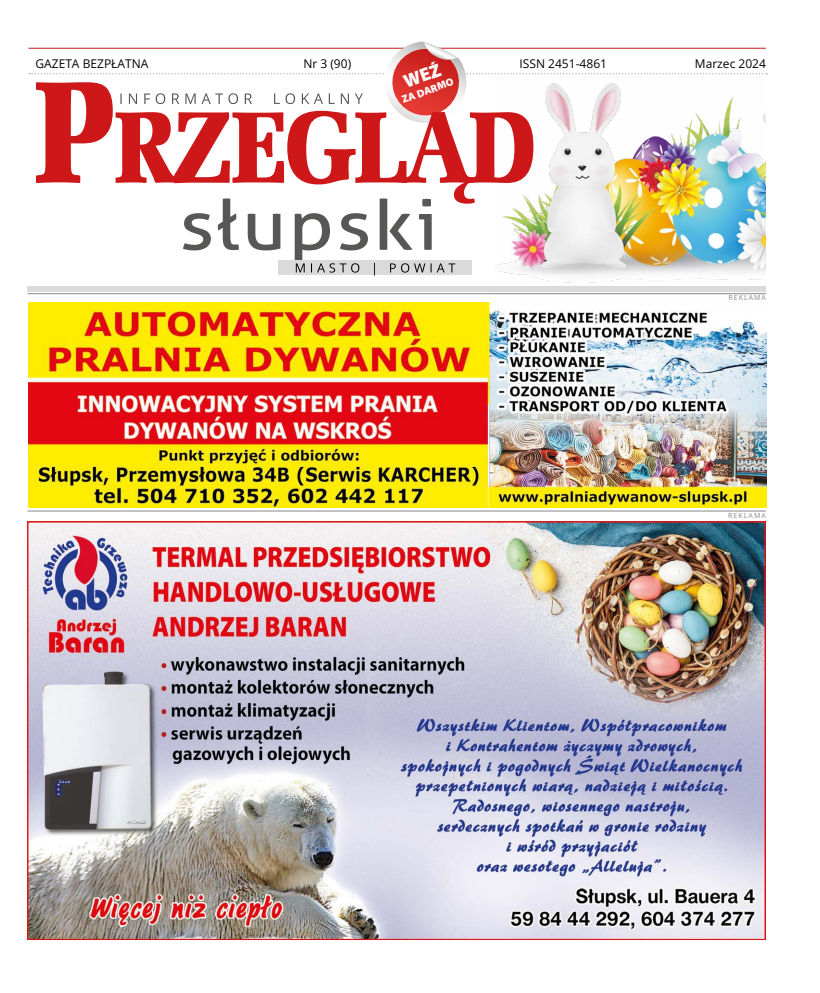
<style>
.page{position:relative;width:820px;height:993px;background:#fff}
.page>*{position:absolute;margin:0;border:0;box-sizing:border-box;transform-origin:0 0}
.t1{font:12px "Open Sans";color:#000}
.t2{font:900 10.7px "Myriad Pro";color:#fdfbfc}
.t3{font:7px "Open Sans";letter-spacing:.15em;color:#878787}
</style>
<div class="page">
<hr style="left:28px;top:293px;width:737px;height:1px;background:#878787">
<hr style="left:27px;top:510px;width:738px;height:1px;background:#878787">
<hr style="left:28px;top:48px;width:737px;height:1px;background:#cd1719">
<div style="left:278px;top:260px;width:193px;height:14px;background:#dadada"></div>
<svg style="left:183px;top:204px;width:272px;height:71px"></svg>
<svg style="left:36px;top:126px;width:459px;height:78px"></svg>
<img style="left:28px;top:302px;width:737px;height:205px">
<img style="left:28px;top:521px;width:737px;height:417px">
<img style="left:495px;top:126px;width:270px;height:169px">
<div style="left:28px;top:286px;width:737px;height:5px;background:#dadada"></div>
<svg style="left:29px;top:42px;width:737px;height:84px"></svg>
<p class="t1" style="left:35px;top:55px;width:114px">GAZETA BEZPŁATNA</p>
<p class="t1" style="left:303px;top:55px;width:49px">Nr 3 (90)</p>
<p class="t1" style="left:519px;top:55px;width:89px">ISSN 2451-4861</p>
<p class="t1" style="left:694px;top:55px;width:73px">Marzec 2024</p>
<p class="t2" style="left:399px;top:93px;width:56px;rotate:-20deg">ZA DARMO</p>
<p class="t3" style="left:728px;top:293px;width:39px">REKLAMA</p>
<p class="t3" style="left:728px;top:510px;width:39px">REKLAMA</p>
</div>
